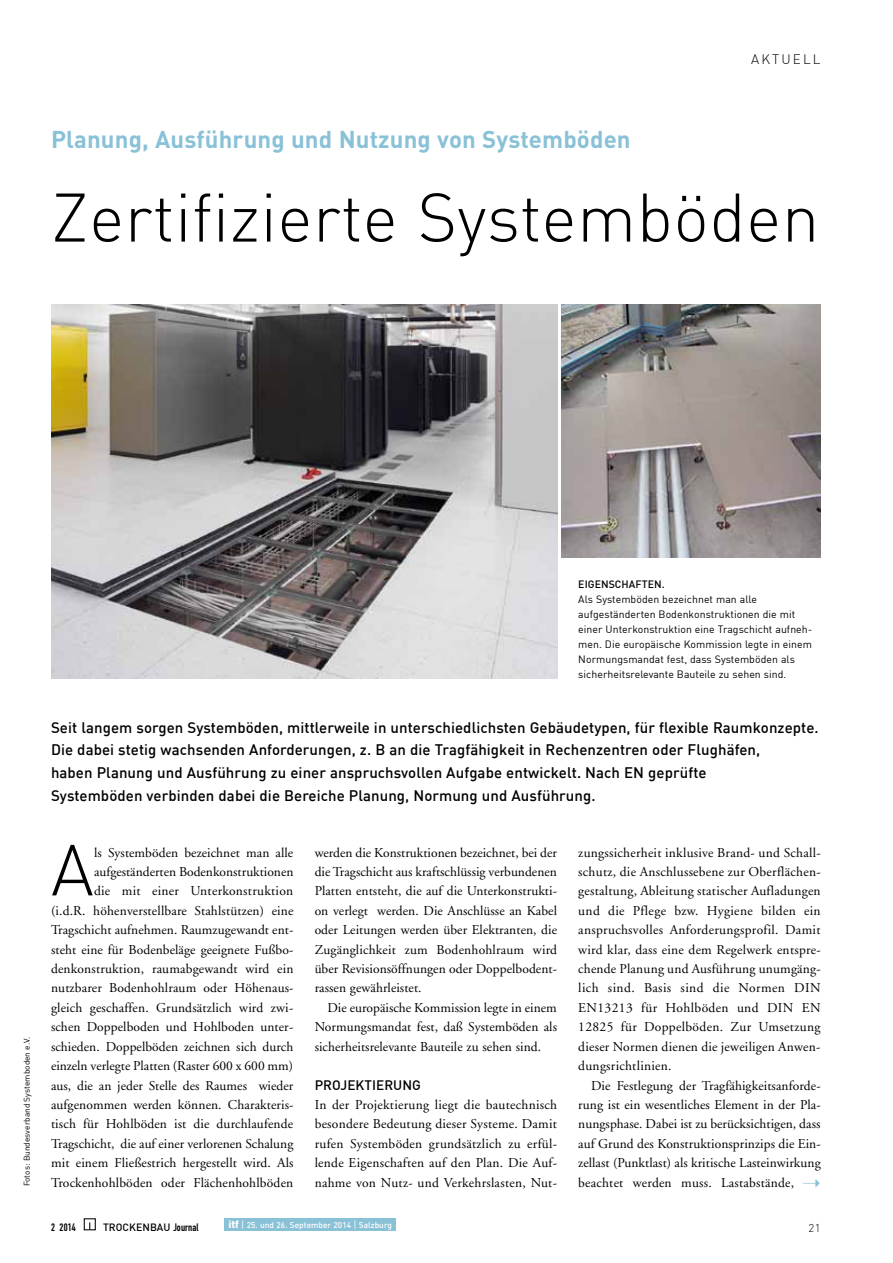
<style>
.page{position:relative;width:893px;height:1263px;background:#fff}
.page>*{position:absolute;margin:0;border:0;box-sizing:border-box;transform-origin:0 0}
.t1{font:300 70.95px "DIN";color:#000}
.t2{font:300 67.5px "DIN";letter-spacing:.005em;color:#000}
.t3{font:700 24px "DIN";letter-spacing:.005em;color:#89c1d7}
.t4{font:500 15px/22.8px "DIN";letter-spacing:.005em;color:#000}
.t5{font:13.5px/19.4px "Adobe Garamond";letter-spacing:.005em;color:#000;text-align:justify}
.t6{font:500 13.5px "DIN";letter-spacing:.005em;color:#000}
.t7{font:300 13.5px "DIN";letter-spacing:.155em;color:#000}
.t8{font:300 11.25px "DIN";color:#000}
.t9{font:10.65px "DIN Engschrift Alternate";color:#000}
.t10{font:10.5px/15px "DIN";letter-spacing:.005em;color:#000}
.t11{font:500 10.5px "DIN";letter-spacing:.005em;color:#000}
.t12{font:500 10.35px "DIN";letter-spacing:.005em;color:#000}
.t13{font:500 8.25px "DIN";letter-spacing:.005em;color:#fff}
.t14{font:8.25px "DIN";letter-spacing:.005em;color:#000}
.s1{font-family:"DIN Engschrift Alternate";font-weight:400;font-size:10.65px}
.s2{font-weight:900;font-size:10.5px}
.s3{font-weight:400;font-size:9.75px}
</style>
<div class="page">
<img style="left:561px;top:304px;width:260px;height:253px">
<div style="left:84px;top:1218px;width:12px;height:12px;border:1px solid #000"></div>
<div style="left:224px;top:1218px;width:172px;height:12px;background:#89c1d7"></div>
<img style="left:51px;top:304px;width:506px;height:374px">
<h3 class="t3" style="left:51px;top:123px;width:581px">Planung, Ausführung und Nutzung von Systemböden</h3>
<p class="t7" style="left:751px;top:51px;width:71px">Aktuell</p>
<h2 class="t2" style="left:51px;top:176px;width:770px">Zertifizierte Systemböden</h2>
<p class="t14" style="left:22px;top:1186px;width:151px;rotate:-90deg">Fotos: Bundesverband Systemboden e.V.</p>
<p class="t11" style="left:578px;top:578px;width:88px">Eigenschaften.</p>
<p class="t10" style="left:578px;top:592px;width:235px">Als Systemböden bezeichnet man alle aufgeständerten Bodenkonstruktionen die mit einer Unterkonstruktion eine Tragschicht aufneh&shy;men. Die europäische Kommission legte in einem Normungsmandat fest, dass Systemböden als sicherheitsrelevante Bauteile zu sehen sind.</p>
<p class="t4" style="left:51px;top:715px;width:769px">Seit langem sorgen Systemböden, mittlerweile in unterschiedlichsten Gebäudetypen, für flexible Raumkonzepte.<br>Die dabei stetig wachsenden Anforderungen, z. B an die Tragfähigkeit in Rechenzentren oder Flughäfen,<br>haben Planung und Ausführung zu einer anspruchsvollen Aufgabe entwickelt. Nach EN geprüfte<br>Systemböden verbinden dabei die Bereiche Planung, Normung und Ausführung.</p>
<h1 class="t1" style="left:51px;top:826px;width:44px">A</h1>
<p class="t5" style="left:51px;top:843px;width:244px;text-align:right">ls Systemböden bezeichnet man alle aufgeständerten Bodenkonstruktionen<br>die mit einer Unterkonstruktion<br>(i.d.R. höhenverstellbare Stahlstützen) eine Tragschicht aufnehmen. Raumzugewandt ent&shy;steht eine für Bodenbeläge geeignete Fußbo&shy;denkonstruktion, raumabgewandt wird ein nutzbarer Bodenhohlraum oder Höhenaus&shy;gleich geschaffen. Grundsätzlich wird zwi&shy;schen Doppelboden und Hohlboden unter&shy;schieden. Doppelböden zeichnen sich durch einzeln verlegte Platten (Raster 600 x 600 mm) aus, die an jeder Stelle des Raumes wieder aufgenommen werden können. Charakteris&shy;tisch für Hohlböden ist die durchlaufende Tragschicht, die auf einer verlorenen Schalung mit einem Fließestrich hergestellt wird. Als</p>
<p class="t5" style="left:315px;top:843px;width:244px">werden die Konstruktionen bezeichnet, bei der die Tragschicht aus kraftschlüssig verbundenen Platten entsteht, die auf die Unterkonstrukti&shy;on verlegt werden. Die Anschlüsse an Kabel oder Leitungen werden über Elektranten, die Zugänglichkeit zum Bodenhohlraum wird über Revisionsöffnungen oder Doppelbodent&shy;rassen gewährleistet.</p>
<p class="t5" style="left:315px;top:998px;width:244px;text-indent:13px">Die europäische Kommission legte in einem Normungsmandat fest, daß Systemböden als sicherheitsrelevante Bauteile zu sehen sind.</p>
<p class="t6" style="left:315px;top:1076px;width:106px">Projektierung</p>
<p class="t5" style="left:315px;top:1095px;width:244px">In der Projektierung liegt die bautechnisch besondere Bedeutung dieser Systeme. Damit rufen Systemböden grundsätzlich zu erfül&shy;lende Eigenschaften auf den Plan. Die Auf&shy;nahme von Nutz- und Verkehrslasten, Nut-</p>
<p class="t5" style="left:51px;top:1173px;width:244px">Trockenhohlböden oder Flächenhohlböden</p>
<p class="t9" style="left:51px;top:1220px;width:26px">2 2014</p>
<p class="t12" style="left:103px;top:1220px;width:97px">Trockenbau <span class="s1">Journal</span></p>
<p class="t13" style="left:228px;top:1220px;width:165px"><span class="s2">itf</span> <span class="s3">|</span> 25. und 26. September 2014 <span class="s3">|</span> Salzburg</p>
<p class="t5" style="left:578px;top:843px;width:244px">zungssicherheit inklusive Brand- und Schall&shy;schutz, die Anschlussebene zur Oberflächen&shy;gestaltung, Ableitung statischer Aufladungen und die Pflege bzw. Hygiene bilden ein anspruchsvolles Anforderungsprofil. Damit wird klar, dass eine dem Regelwerk entspre&shy;chende Planung und Ausführung unumgäng&shy;lich sind. Basis sind die Normen DIN EN13213 für Hohlböden und DIN EN 12825 für Doppelböden. Zur Umsetzung dieser Normen dienen die jeweiligen Anwen&shy;dungsrichtlinien.</p>
<p class="t5" style="left:578px;top:1076px;width:244px;text-indent:13px">Die Festlegung der Tragfähigkeitsanforde&shy;rung ist ein wesentliches Element in der Pla&shy;nungsphase. Dabei ist zu berücksichtigen, dass auf Grund des Konstruktionsprinzips die Ein&shy;zellast (Punktlast) als kritische Lasteinwirkung beachtet werden muss. Lastabstände,</p>
<p class="t8" style="left:808px;top:1221px;width:14px">21</p>
</div>
